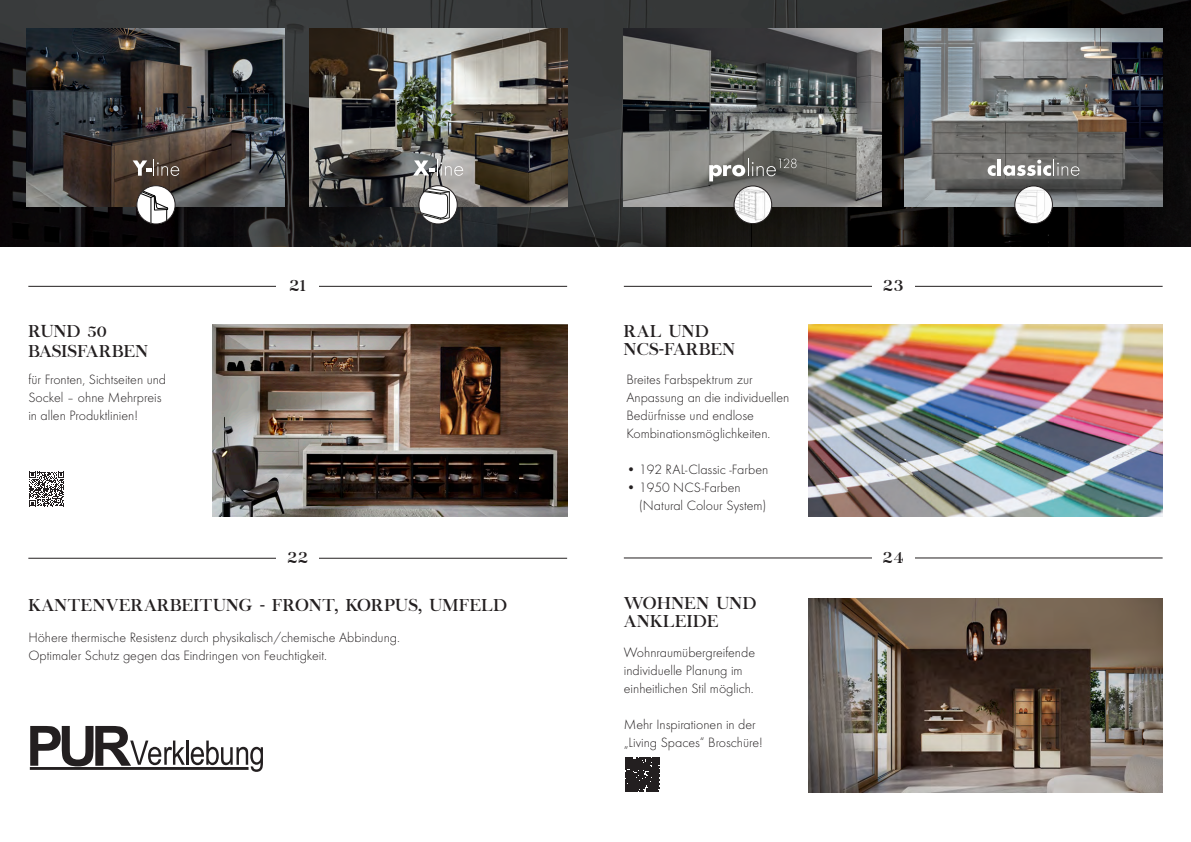
<style>
.page{position:relative;width:1191px;height:842px;background:#fff}
.page>*{position:absolute;margin:0;border:0;box-sizing:border-box;transform-origin:0 0}
.t1{font:18px "Chapaza";letter-spacing:.07em;color:#231f20}
.t2{font:17px/18px "Chapaza";letter-spacing:.04em;color:#231f20}
.t3{font:17px/20.4px "Chapaza";letter-spacing:.015em;color:#231f20}
.t4{font:300 14px/18px "Futura";color:#231f20}
</style>
<div class="page">
<hr style="left:28px;top:286px;width:539px;height:1px;background:#231f20">
<div style="left:276px;top:278px;width:43px;height:20px;background:#fff"></div>
<hr style="left:28px;top:558px;width:539px;height:1px;background:#231f20">
<div style="left:276px;top:550px;width:43px;height:20px;background:#fff"></div>
<img style="left:213px;top:325px;width:354px;height:192px">
<svg style="left:30px;top:726px;width:155px;height:40px"></svg>
<hr style="left:186px;top:740px;width:2px;height:25px;background:#231f20">
<svg style="left:191px;top:740px;width:72px;height:32px"></svg>
<hr style="left:30px;top:767px;width:218px;height:3px;background:#231f20">
<svg style="left:29px;top:472px;width:35px;height:34px"></svg>
<hr style="left:624px;top:286px;width:538px;height:1px;background:#231f20">
<div style="left:872px;top:278px;width:42px;height:20px;background:#fff"></div>
<hr style="left:624px;top:557px;width:538px;height:1px;background:#231f20">
<div style="left:872px;top:550px;width:42px;height:20px;background:#fff"></div>
<img style="left:808px;top:325px;width:354px;height:192px">
<img style="left:808px;top:599px;width:354px;height:194px">
<svg style="left:625px;top:757px;width:34px;height:35px"></svg>
<svg style="left:0;top:0;width:595px;height:247px"></svg>
<img style="left:309px;top:28px;width:258px;height:179px">
<img style="left:27px;top:28px;width:258px;height:179px">
<svg style="left:419px;top:186px;width:38px;height:38px"></svg>
<svg style="left:419px;top:188px;width:30px;height:32px"></svg>
<div style="left:418px;top:185px;width:40px;height:39px;border:1px solid #231f20;border-radius:50%"></div>
<svg style="left:137px;top:186px;width:38px;height:38px"></svg>
<div style="left:136px;top:185px;width:40px;height:39px;border:1px solid #231f20;border-radius:50%"></div>
<svg style="left:413px;top:159px;width:50px;height:17px"></svg>
<svg style="left:133px;top:159px;width:46px;height:17px"></svg>
<svg style="left:595px;top:0;width:596px;height:247px"></svg>
<img style="left:624px;top:28px;width:258px;height:179px">
<img style="left:904px;top:28px;width:258px;height:179px">
<img style="left:734px;top:186px;width:37px;height:38px;border-radius:19px">
<div style="left:733px;top:185px;width:39px;height:39px;border:1px solid #231f20;border-radius:50%"></div>
<img style="left:1014px;top:186px;width:38px;height:38px;border-radius:19px">
<div style="left:1014px;top:185px;width:39px;height:39px;border:1px solid #231f20;border-radius:50%"></div>
<svg style="left:709px;top:159px;width:87px;height:22px"></svg>
<svg style="left:987px;top:165px;width:8px;height:11px"></svg>
<hr style="left:997px;top:159px;width:4px;height:17px;background:#fff">
<svg style="left:1003px;top:159px;width:76px;height:17px"></svg>
<p class="t1" style="left:290px;top:275px;width:18px">21</p>
<p class="t1" style="left:883px;top:275px;width:21px">23</p>
<p class="t3" style="left:28px;top:321px;width:121px">RUND 50<br>BASISFARBEN</p>
<p class="t2" style="left:624px;top:322px;width:113px">RAL UND<br>NCS-FARBEN</p>
<p class="t4" style="left:28px;top:370px;width:139px">für Fronten, Sichtseiten und<br>Sockel – ohne Mehrpreis in allen Produktlinien!</p>
<p class="t4" style="left:626px;top:370px;width:164px">Breites Farbspektrum zur<br>Anpassung an die individuellen<br>Bedürfnisse und endlose<br>Kombinationsmöglichkeiten.</p>
<p class="t4" style="left:626px;top:460px;width:143px">• 192 RAL-Classic -Farben</p>
<p class="t4" style="left:639px;top:478px;width:129px;text-indent:-13px">• 1950 NCS-Farben (Natural Colour System)</p>
<p class="t1" style="left:288px;top:546px;width:21px">22</p>
<p class="t1" style="left:883px;top:546px;width:22px">24</p>
<p class="t2" style="left:28px;top:596px;width:480px">KANTENVERARBEITUNG - FRONT, KORPUS, UMFELD</p>
<p class="t4" style="left:28px;top:628px;width:373px">Höhere thermische Resistenz durch physikalisch/chemische Abbindung.<br>Optimaler Schutz gegen das Eindringen von Feuchtigkeit.</p>
<p class="t2" style="left:624px;top:595px;width:134px">WOHNEN UND<br>ANKLEIDE</p>
<p class="t4" style="left:624px;top:643px;width:133px">Wohnraumübergreifende individuelle Planung im einheitlichen Stil möglich.</p>
<p class="t4" style="left:624px;top:715px;width:140px">Mehr Inspirationen in der „Living Spaces“ Broschüre!</p>
</div>
